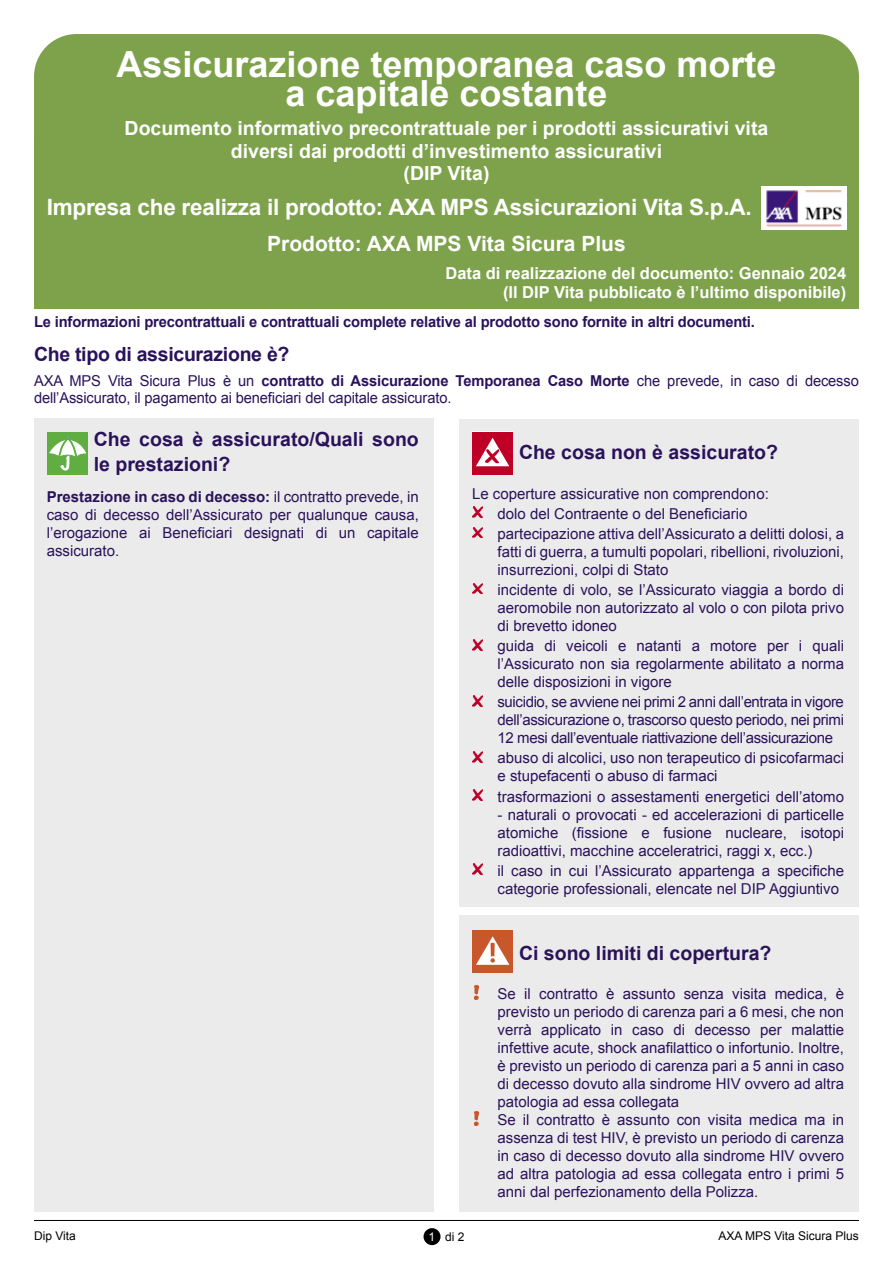
<style>
.page{position:relative;width:893px;height:1263px;background:#fff}
.page>*{position:absolute;margin:0;border:0;box-sizing:border-box;transform-origin:0 0}
.t1{font:700 36px/28.8px "Arial";color:#fff;text-align:center}
.t2{font:700 22.5px "Arial";letter-spacing:-.01em;color:#fff}
.t3{font:700 21px "Arial";color:#fff}
.t4{font:700 19.5px/22.5px "Arial";color:#fff;text-align:center}
.t5{font:700 19.5px/25.5px "Arial";color:#2a125b}
.t6{font:700 16.5px/19.5px "Arial";color:#fff;text-align:right}
.t7{font:15px/18px "Arial";color:#2a125b}
.t8{font:700 15px "Arial";letter-spacing:-.01em;color:#2a125b}
.t9{font:12px "Arial";color:#000}
.s1{font-weight:700}
.s2{color:#fff}
</style>
<div class="page">
<div style="left:34px;top:419px;width:400px;height:793px;background:#ebebeb"></div>
<div style="left:47px;top:432px;width:41px;height:42px;background:#60ae42"></div>
<svg style="left:49px;top:435px;width:37px;height:35px"></svg>
<div style="left:459px;top:419px;width:400px;height:488px;background:#ebebeb"></div>
<div style="left:472px;top:432px;width:41px;height:42px;background:#be0027"></div>
<svg style="left:476px;top:438px;width:33px;height:28px"></svg>
<div style="left:459px;top:915px;width:400px;height:297px;background:#ebebeb"></div>
<svg style="left:475px;top:986px;width:4px;height:13px"></svg>
<svg style="left:475px;top:1112px;width:4px;height:13px"></svg>
<div style="left:472px;top:930px;width:41px;height:43px;background:#c9572c"></div>
<svg style="left:476px;top:936px;width:33px;height:29px"></svg>
<svg style="left:472px;top:507px;width:11px;height:11px"></svg>
<svg style="left:472px;top:527px;width:11px;height:11px"></svg>
<svg style="left:472px;top:583px;width:11px;height:11px"></svg>
<svg style="left:472px;top:639px;width:11px;height:11px"></svg>
<svg style="left:472px;top:695px;width:11px;height:11px"></svg>
<svg style="left:472px;top:751px;width:11px;height:11px"></svg>
<svg style="left:472px;top:790px;width:11px;height:10px"></svg>
<svg style="left:472px;top:864px;width:11px;height:11px"></svg>
<div style="left:34px;top:34px;width:825px;height:213px;background:#7da24b;border-radius:43px"></div>
<div style="left:34px;top:138px;width:825px;height:170px;background:#7da24b"></div>
<img style="left:761px;top:187px;width:85px;height:42px">
<hr style="left:34px;top:1220px;width:825px;height:1px;background:#000">
<div style="left:423px;top:1228px;width:18px;height:17px;background:#000;border-radius:50%"></div>
<h1 class="t1" style="left:116px;top:51px;width:662px">Assicurazione temporanea caso morte a capitale costante</h1>
<h3 class="t4" style="left:125px;top:117px;width:645px">Documento informativo precontrattuale per i prodotti assicurativi vita diversi dai prodotti d’investimento assicurativi<br>(DIP Vita)</h3>
<h2 class="t2" style="left:47px;top:192px;width:706px">Impresa che realizza il prodotto: AXA MPS Assicurazioni Vita S.p.A.</h2>
<h3 class="t3" style="left:267px;top:229px;width:360px">Prodotto: AXA MPS Vita Sicura Plus</h3>
<p class="t6" style="left:445px;top:263px;width:402px">Data di realizzazione del documento: Gennaio 2024 (Il DIP Vita pubblicato è l’ultimo disponibile)</p>
<p class="t8" style="left:34px;top:312px;width:722px">Le informazioni precontrattuali e contrattuali complete relative al prodotto sono fornite in altri documenti.</p>
<h3 class="t5" style="left:34px;top:342px;width:257px">Che tipo di assicurazione è?</h3>
<p class="t7" style="left:34px;top:373px;width:826px;line-height:16.5px">AXA MPS Vita Sicura Plus è un <span class="s1">contratto di Assicurazione Temporanea Caso Morte</span> che prevede, in caso di decesso dell’Assicurato, il pagamento ai beneficiari del capitale assicurato.</p>
<h3 class="t5" style="left:94px;top:427px;width:327px">Che cosa è assicurato/Quali sono le prestazioni?</h3>
<p class="t7" style="left:47px;top:488px;width:374px;text-align:justify"><span class="s1">Prestazione in caso di decesso:</span> il contratto prevede, in caso di decesso dell’Assicurato per qualunque causa, l’erogazione ai Beneficiari designati di un capitale assicurato.</p>
<h3 class="t5" style="left:519px;top:440px;width:260px">Che cosa non è assicurato?</h3>
<p class="t7" style="left:497px;top:483px;width:348px;line-height:20.1px;text-indent:-25px">Le coperture assicurative non comprendono:<br>dolo del Contraente o del Beneficiario partecipazione attiva dell’Assicurato a delitti dolosi, a</p>
<p class="t7" style="left:497px;top:543px;width:348px">fatti di guerra, a tumulti popolari, ribellioni, rivoluzioni, insurrezioni, colpi di Stato</p>
<p class="t7" style="left:497px;top:581px;width:348px;text-align:justify">incidente di volo, se l’Assicurato viaggia a bordo di aeromobile non autorizzato al volo o con pilota privo di brevetto idoneo</p>
<p class="t7" style="left:497px;top:637px;width:348px;text-align:justify">guida di veicoli e natanti a motore per i quali l’Assicurato non sia regolarmente abilitato a norma delle disposizioni in vigore</p>
<p class="t7" style="left:497px;top:693px;width:348px;text-align:justify">suicidio, se avviene nei primi 2 anni dall’entrata in vigore dell’assicurazione o, trascorso questo periodo, nei primi 12 mesi dall’eventuale riattivazione dell’assicurazione</p>
<p class="t7" style="left:497px;top:749px;width:348px">abuso di alcolici, uso non terapeutico di psicofarmaci e stupefacenti o abuso di farmaci</p>
<p class="t7" style="left:497px;top:787px;width:348px">trasformazioni o assestamenti energetici dell’atomo</p>
<p class="t7" style="left:497px;top:805px;width:348px;text-align:justify">- naturali o provocati - ed accelerazioni di particelle atomiche (fissione e fusione nucleare, isotopi radioattivi, macchine acceleratrici, raggi x, ecc.)</p>
<p class="t7" style="left:497px;top:861px;width:348px">il caso in cui l’Assicurato appartenga a specifiche categorie professionali, elencate nel DIP Aggiuntivo</p>
<h3 class="t5" style="left:519px;top:941px;width:254px">Ci sono limiti di copertura?</h3>
<p class="t7" style="left:497px;top:985px;width:348px">Se il contratto è assunto senza visita medica, è previsto un periodo di carenza pari a 6 mesi, che non verrà applicato in caso di decesso per malattie infettive acute, shock anafilattico o infortunio. Inoltre, è previsto un periodo di carenza pari a 5 anni in caso di decesso dovuto alla sindrome HIV ovvero ad altra patologia ad essa collegata<br>Se il contratto è assunto con visita medica ma in assenza di test HIV, è previsto un periodo di carenza in caso di decesso dovuto alla sindrome HIV ovvero ad altra patologia ad essa collegata entro i primi 5 anni dal perfezionamento della Polizza.</p>
<p class="t9" style="left:34px;top:1228px;width:43px">Dip Vita</p>
<p class="t9" style="left:428px;top:1228px;width:38px"><span class="s2">1</span> di 2</p>
<p class="t9" style="left:718px;top:1228px;width:142px">AXA MPS Vita Sicura Plus</p>
</div>
